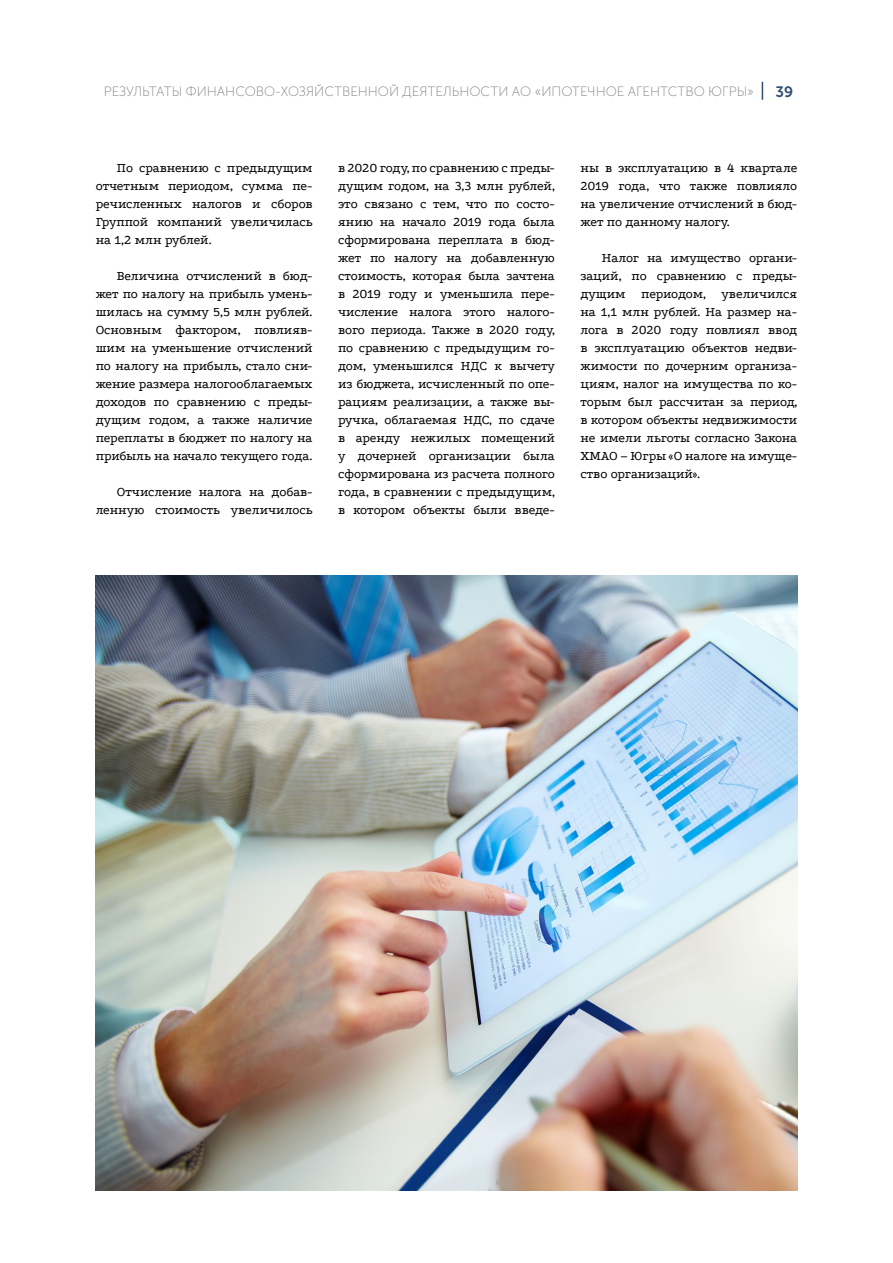
<style>
.page{position:relative;width:893px;height:1263px;background:#fff}
.page>*{position:absolute;margin:0;border:0;box-sizing:border-box;transform-origin:0 0}
.t1{font:15px "Museo Sans Cyrillic 700";color:#324e71}
.t2{font:13.5px/18px "Podkova";letter-spacing:-.01em;color:#000;text-align:justify}
.t3{font:13.5px "Museo Sans Cyrillic 100";color:#808285}
</style>
<div class="page">
<svg style="left:762px;top:82px;width:1px;height:18px"></svg>
<img style="left:96px;top:575px;width:701px;height:615px">
<p class="t3" style="left:104px;top:84px;width:652px">РЕЗУЛЬТАТЫ ФИНАНСОВО-ХОЗЯЙСТВЕННОЙ ДЕЯТЕЛЬНОСТИ АО «ИПОТЕЧНОЕ АГЕНТСТВО ЮГРЫ»</p>
<p class="t1" style="left:775px;top:83px;width:19px">39</p>
<p class="t2" style="left:96px;top:158px;width:218px;text-indent:21px">По сравнению с предыдущим отчетным периодом, сумма пе&shy;речисленных налогов и сборов Группой компаний увеличилась на 1,2 млн рублей.</p>
<p class="t2" style="left:96px;top:266px;width:218px;text-indent:21px">Величина отчислений в бюд&shy;жет по налогу на прибыль умень&shy;шилась на сумму 5,5 млн рублей.<br>Основным фактором, повлияв&shy;шим на уменьшение отчислений по налогу на прибыль, стало сни&shy;жение размера налогооблагаемых доходов по сравнению с преды&shy;дущим годом, а также наличие переплаты в бюджет по налогу на прибыль на начало текущего года.</p>
<p class="t2" style="left:96px;top:482px;width:218px;text-align:right">Отчисление налога на добав&shy;ленную стоимость увеличилось</p>
<p class="t2" style="left:338px;top:158px;width:218px">в 2020 году, по сравнению с преды&shy;дущим годом, на 3,3 млн рублей, это связано с тем, что по состо&shy;янию на начало 2019 года была сформирована переплата в бюд&shy;жет по налогу на добавленную стоимость, которая была зачтена в 2019 году и уменьшила пере&shy;числение налога этого налого&shy;вого периода. Также в 2020 году, по сравнению с предыдущим го&shy;дом, уменьшился НДС к вычету из бюджета, исчисленный по опе&shy;рациям реализации, а также вы&shy;ручка, облагаемая НДС, по сдаче в аренду нежилых помещений у дочерней организации была сформирована из расчета полного года, в сравнении с предыдущим, в котором объекты были введе-</p>
<p class="t2" style="left:580px;top:158px;width:218px">ны в эксплуатацию в 4 квартале 2019 года, что также повлияло на увеличение отчислений в бюд&shy;жет по данному налогу.</p>
<p class="t2" style="left:580px;top:248px;width:218px;text-indent:21px">Налог на имущество органи&shy;заций, по сравнению с преды&shy;дущим периодом, увеличился на 1,1 млн рублей. На размер на&shy;лога в 2020 году повлиял ввод в эксплуатацию объектов недви&shy;жимости по дочерним организа&shy;циям, налог на имущества по ко&shy;торым был рассчитан за период, в котором объекты недвижимости не имели льготы согласно Закона ХМАО – Югры «О налоге на имуще&shy;ство организаций».</p>
</div>
